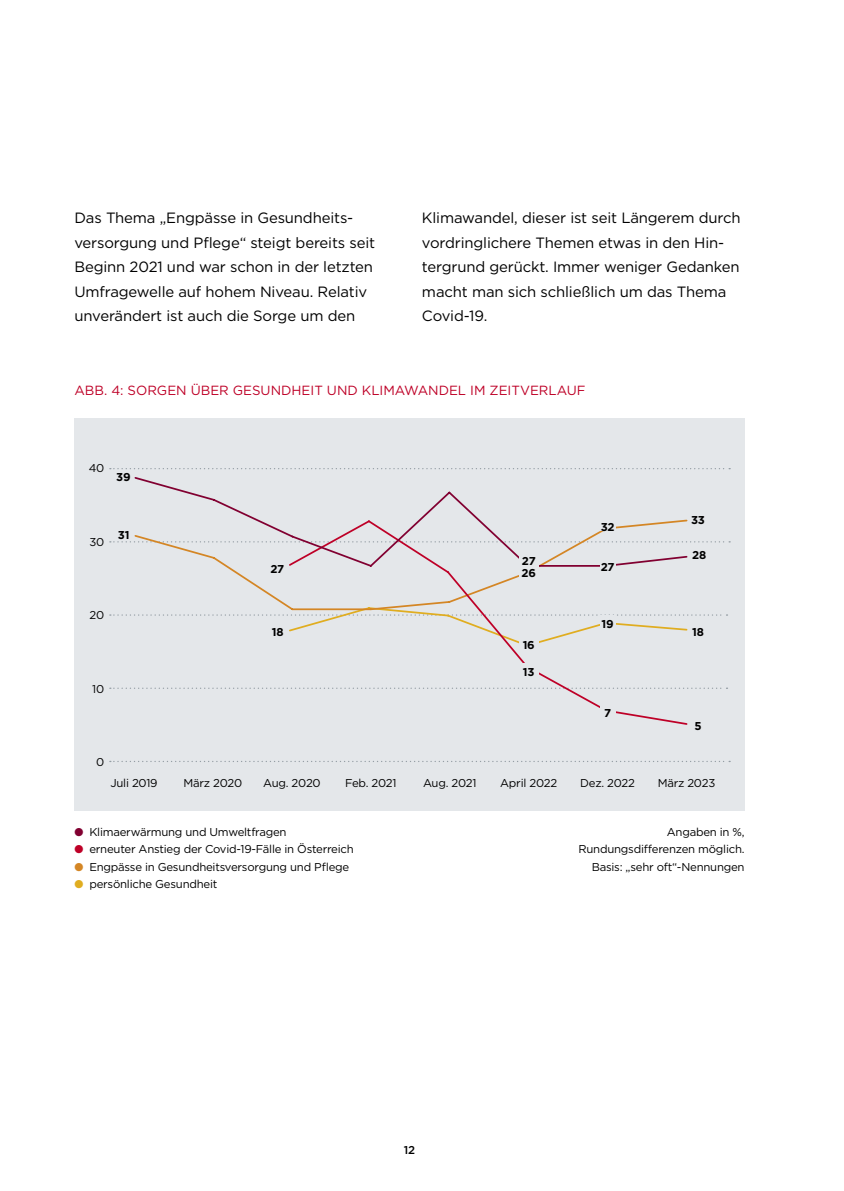
<style>
.page{position:relative;width:844px;height:1191px;background:#fff}
.page>*{position:absolute;margin:0;border:0;box-sizing:border-box;transform-origin:0 0}
.t1{font:14.88px/24.5px "Gotham";letter-spacing:-.01em;color:#000}
.t2{font:13.3px "Gotham";color:#be0027}
.t3{font:11.38px/17.5px "Gotham";letter-spacing:-.02em;color:#000;text-align:right}
.t4{font:700 11.38px/11.9px "Gotham";letter-spacing:-.02em;color:#000}
.t5{font:500 11.38px "Gotham";color:#000}
.s1{color:#810031}
.s2{color:#be0027}
.s3{color:#d48625}
.s4{color:#e0ad20}
</style>
<div class="page">
<div style="left:74px;top:419px;width:670px;height:392px;background:#e4e7ea"></div>
<svg style="left:110px;top:687px;width:617px;height:2px"></svg>
<svg style="left:110px;top:761px;width:620px;height:1px"></svg>
<svg style="left:110px;top:468px;width:620px;height:1px"></svg>
<svg style="left:110px;top:541px;width:620px;height:1px"></svg>
<svg style="left:110px;top:614px;width:617px;height:2px"></svg>
<svg style="left:287px;top:568px;width:401px;height:157px"></svg>
<svg style="left:133px;top:477px;width:555px;height:91px"></svg>
<div style="left:269px;top:560px;width:16px;height:12px;background:#e4e7ea"></div>
<div style="left:599px;top:518px;width:16px;height:12px;background:#e4e7ea"></div>
<div style="left:599px;top:558px;width:16px;height:12px;background:#e4e7ea"></div>
<div style="left:599px;top:615px;width:16px;height:12px;background:#e4e7ea"></div>
<div style="left:599px;top:705px;width:16px;height:12px;background:#e4e7ea"></div>
<div style="left:519px;top:555px;width:19px;height:12px;background:#e4e7ea"></div>
<div style="left:518px;top:567px;width:20px;height:12px;background:#e4e7ea"></div>
<div style="left:518px;top:636px;width:20px;height:12px;background:#e4e7ea"></div>
<div style="left:518px;top:663px;width:20px;height:12px;background:#e4e7ea"></div>
<p class="t1" style="left:74px;top:205px;width:302px">Das Thema „Engpässe in Gesundheits&shy;versorgung und Pflege“ steigt bereits seit Beginn 2021 und war schon in der letzten Umfragewelle auf hohem Niveau. Relativ unverändert ist auch die Sorge um den</p>
<p class="t1" style="left:422px;top:205px;width:320px">Klimawandel, dieser ist seit Längerem durch vordringlichere Themen etwas in den Hin&shy;tergrund gerückt. Immer weniger Gedanken macht man sich schließlich um das Thema Covid-19.</p>
<p class="t2" style="left:74px;top:381px;width:512px">ABB. 4: SORGEN ÜBER GESUNDHEIT UND KLIMAWANDEL IM ZEITVERLAUF</p>
<p class="t3" style="left:89px;top:459px;width:17px">40</p>
<p class="t4" style="left:116px;top:470px;width:16px">39</p>
<p class="t3" style="left:89px;top:532px;width:16px">30</p>
<p class="t4" style="left:118px;top:528px;width:13px">31</p>
<p class="t3" style="left:89px;top:606px;width:16px">20</p>
<p class="t3" style="left:92px;top:679px;width:13px">10</p>
<p class="t3" style="left:96px;top:753px;width:10px">0</p>
<p class="t4" style="left:270px;top:563px;width:15px">27</p>
<p class="t4" style="left:272px;top:626px;width:13px">18</p>
<p class="t4" style="left:521px;top:555px;width:16px">27<br>26</p>
<p class="t4" style="left:522px;top:639px;width:14px">16</p>
<p class="t4" style="left:522px;top:666px;width:13px">13</p>
<p class="t4" style="left:600px;top:521px;width:15px">32</p>
<p class="t4" style="left:600px;top:561px;width:15px">27</p>
<p class="t4" style="left:601px;top:617px;width:14px">19</p>
<p class="t4" style="left:604px;top:707px;width:9px">7</p>
<p class="t4" style="left:691px;top:513px;width:15px">33</p>
<p class="t4" style="left:692px;top:549px;width:16px">28</p>
<p class="t4" style="left:692px;top:625px;width:13px">18</p>
<p class="t4" style="left:694px;top:720px;width:9px">5</p>
<p class="t3" style="left:183px;top:773px;width:60px">März 2020</p>
<p class="t3" style="left:263px;top:773px;width:59px">Aug. 2020</p>
<p class="t3" style="left:345px;top:773px;width:53px">Feb. 2021</p>
<p class="t3" style="left:423px;top:773px;width:55px">Aug. 2021</p>
<p class="t3" style="left:500px;top:773px;width:58px">April 2022</p>
<p class="t3" style="left:580px;top:773px;width:56px">Dez. 2022</p>
<p class="t3" style="left:657px;top:773px;width:59px">März 2023</p>
<p class="t3" style="left:578px;top:822px;width:168px">Angaben in %,<br>Rundungsdifferenzen möglich.<br>Basis: „sehr oft“-Nennungen</p>
<p class="t3" style="left:110px;top:773px;width:49px">Juli 2019</p>
<p class="t3" style="left:74px;top:822px;width:213px"><span class="s1">●</span> Klimaerwärmung und Umweltfragen</p>
<p class="t3" style="left:74px;top:840px;width:281px"><span class="s2">●</span> erneuter Anstieg der Covid-19-Fälle in Österreich</p>
<p class="t3" style="left:74px;top:857px;width:276px"><span class="s3">●</span> Engpässe in Gesundheitsversorgung und Pflege</p>
<p class="t3" style="left:74px;top:875px;width:144px"><span class="s4">●</span> persönliche Gesundheit</p>
<p class="t5" style="left:404px;top:1142px;width:13px">12</p>
</div>
